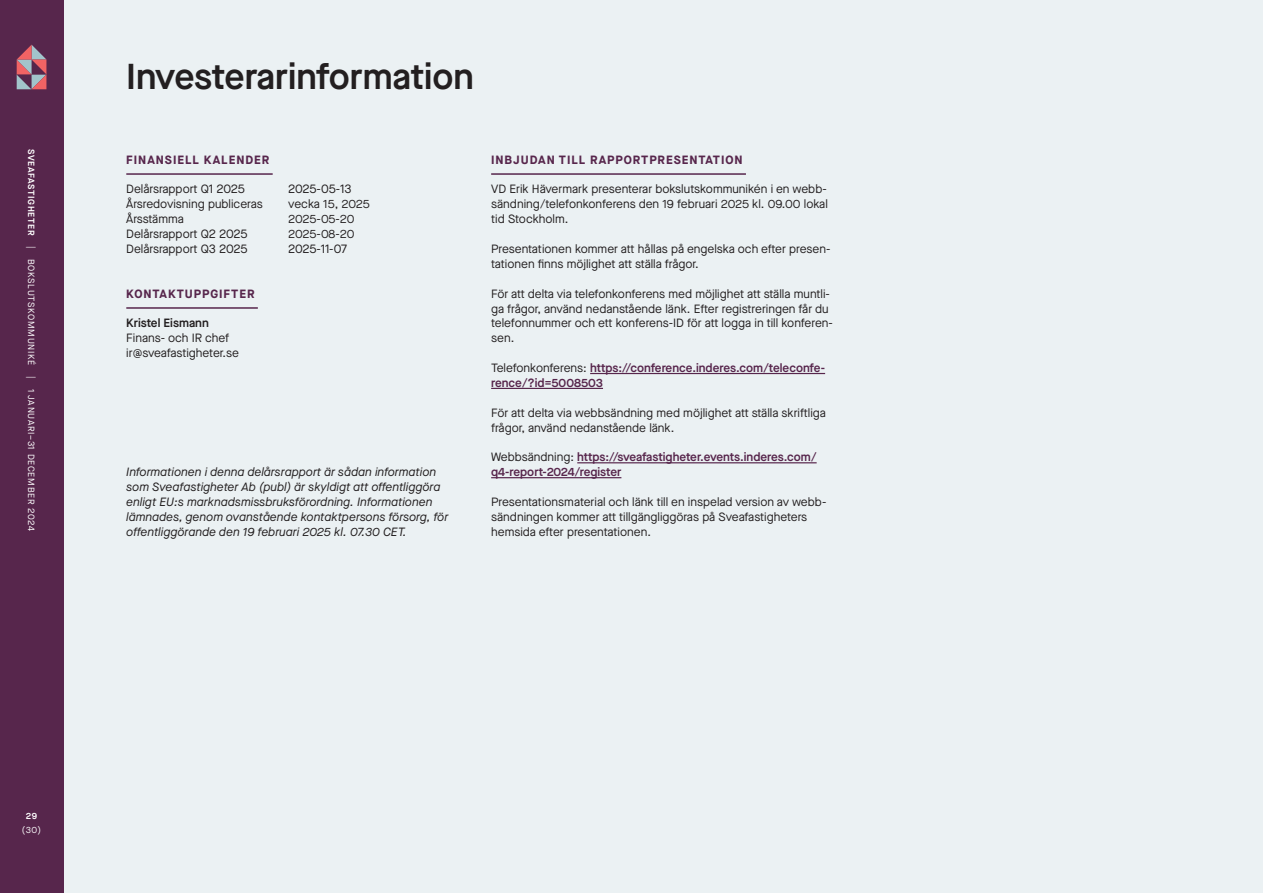
<style>
.page{position:relative;width:1263px;height:893px;background:#ebf1f3}
.page>*{position:absolute;margin:0;border:0;box-sizing:border-box;transform-origin:0 0}
.t1{font:600 36px "Maison Neue";color:#231f20}
.Brödtext_utan_indrag{font:12px/14.9px "Maison Neue";color:#231f20}
.Brödtext_utan_indrag-2{font:italic 12px/14.9px "Maison Neue";color:#231f20}
.Brödtext_utan_indrag-3{font:600 12px/14.9px "Maison Neue";color:#57264c}
.Brödtext_punktlista{font:12px "Maison Neue";color:#231f20}
.Underrubrik{font:700 12px "Maison Neue";letter-spacing:.08em;color:#57264c}
.Brödtext_punktlista-2{font:12px "Maison Neue";letter-spacing:-.02em;color:#231f20}
.t2{font:9px "Maison Neue";letter-spacing:.08em;color:#fff}
.t3{font:600 9px "Maison Neue";letter-spacing:.08em;color:#fff}
.s1{font-weight:600}
.s2{font-weight:400;color:#231f20}
</style>
<div class="page">
<div style="left:0;top:0;width:63px;height:893px;background:#57264c"></div>
<svg style="left:17px;top:45px;width:29px;height:44px"></svg>
<hr style="left:126px;top:173px;width:147px;height:2px;background:#57264c">
<hr style="left:126px;top:307px;width:132px;height:2px;background:#57264c">
<hr style="left:491px;top:173px;width:255px;height:2px;background:#57264c">
<hr style="left:590px;top:373px;width:235px;height:1px;background:#57264c">
<hr style="left:491px;top:388px;width:112px;height:1px;background:#57264c">
<hr style="left:577px;top:462px;width:240px;height:1px;background:#57264c">
<hr style="left:491px;top:477px;width:130px;height:1px;background:#57264c">
<p class="t3" style="left:38px;top:149px;width:88px;rotate:90deg">SVEAFASTIGHETER</p>
<p class="t2" style="left:37px;top:259px;width:108px;rotate:90deg">BOKSLUTSKOMMUNIKÉ</p>
<p class="t2" style="left:38px;top:246px;width:4px;rotate:90deg">|</p>
<p class="t2" style="left:38px;top:376px;width:4px;rotate:90deg">|</p>
<p class="t2" style="left:37px;top:389px;width:144px;rotate:90deg">1 JANUARI–31 DECEMBER 2024</p>
<p class="t1" style="left:126px;top:52px;width:349px">Investerarinformation</p>
<p class="Underrubrik" style="left:126px;top:151px;width:145px">FINANSIELL KALENDER</p>
<p class="Brödtext_punktlista" style="left:126px;top:181px;width:120px">Delårsrapport Q1 2025</p>
<p class="Brödtext_punktlista" style="left:288px;top:181px;width:65px">2025-05-13</p>
<p class="Brödtext_punktlista" style="left:126px;top:196px;width:138px">Årsredovisning publiceras</p>
<p class="Brödtext_punktlista-2" style="left:288px;top:196px;width:83px">vecka 15, 2025</p>
<p class="Brödtext_punktlista" style="left:126px;top:211px;width:59px">Årsstämma</p>
<p class="Brödtext_punktlista" style="left:288px;top:211px;width:68px">2025-05-20</p>
<p class="Brödtext_punktlista" style="left:126px;top:226px;width:123px">Delårsrapport Q2 2025</p>
<p class="Brödtext_punktlista" style="left:288px;top:226px;width:68px">2025-08-20</p>
<p class="Brödtext_punktlista" style="left:126px;top:241px;width:123px">Delårsrapport Q3 2025</p>
<p class="Brödtext_punktlista" style="left:288px;top:241px;width:60px">2025-11-07</p>
<p class="Underrubrik" style="left:126px;top:285px;width:130px">KONTAKTUPPGIFTER</p>
<p class="Brödtext_utan_indrag" style="left:126px;top:316px;width:114px"><span class="s1">Kristel Eismann<br></span>Finans- och IR chef ir@sveafastigheter.se</p>
<p class="Brödtext_utan_indrag-2" style="left:126px;top:465px;width:323px">Informationen i denna delårsrapport är sådan information som Sveafastigheter Ab (publ) är skyldigt att offentliggöra enligt EU:s marknadsmissbruksförordning. Informationen lämnades, genom ovanstående kontaktpersons försorg, för offentliggörande den 19 februari 2025 kl. 07.30 CET.</p>
<p class="Underrubrik" style="left:491px;top:151px;width:253px">INBJUDAN TILL RAPPORTPRESENTATION</p>
<p class="Brödtext_utan_indrag" style="left:491px;top:182px;width:338px;text-align:justify">VD Erik Hävermark presenterar bokslutskommunikén i en webb&shy;sändning/telefonkonferens den 19 februari 2025 kl. 09.00 lokal tid Stockholm.</p>
<p class="Brödtext_utan_indrag" style="left:491px;top:241px;width:341px">Presentationen kommer att hållas på engelska och efter presen&shy;tationen finns möjlighet att ställa frågor.</p>
<p class="Brödtext_utan_indrag" style="left:491px;top:286px;width:343px">För att delta via telefonkonferens med möjlighet att ställa muntli&shy;ga frågor, använd nedanstående länk. Efter registreringen får du telefonnummer och ett konferens-ID för att logga in till konferen&shy;sen.</p>
<p class="Brödtext_utan_indrag-3" style="left:491px;top:360px;width:335px"><span class="s2">Telefonkonferens:</span> https://conference.inderes.com/teleconfe&shy;rence/?id=5008503</p>
<p class="Brödtext_utan_indrag" style="left:491px;top:405px;width:336px">För att delta via webbsändning med möjlighet att ställa skriftliga frågor, använd nedanstående länk.</p>
<p class="Brödtext_utan_indrag-3" style="left:491px;top:449px;width:327px"><span class="s2">Webbsändning:</span> https://sveafastigheter.events.inderes.com/ q4-report-2024/register</p>
<p class="Brödtext_utan_indrag" style="left:491px;top:494px;width:337px">Presentationsmaterial och länk till en inspelad version av webb&shy;sändningen kommer att tillgängliggöras på Sveafastigheters hemsida efter presentationen.</p>
<p class="t3" style="left:26px;top:809px;width:13px">29</p>
<p class="t2" style="left:22px;top:824px;width:21px">(30)</p>
</div>
